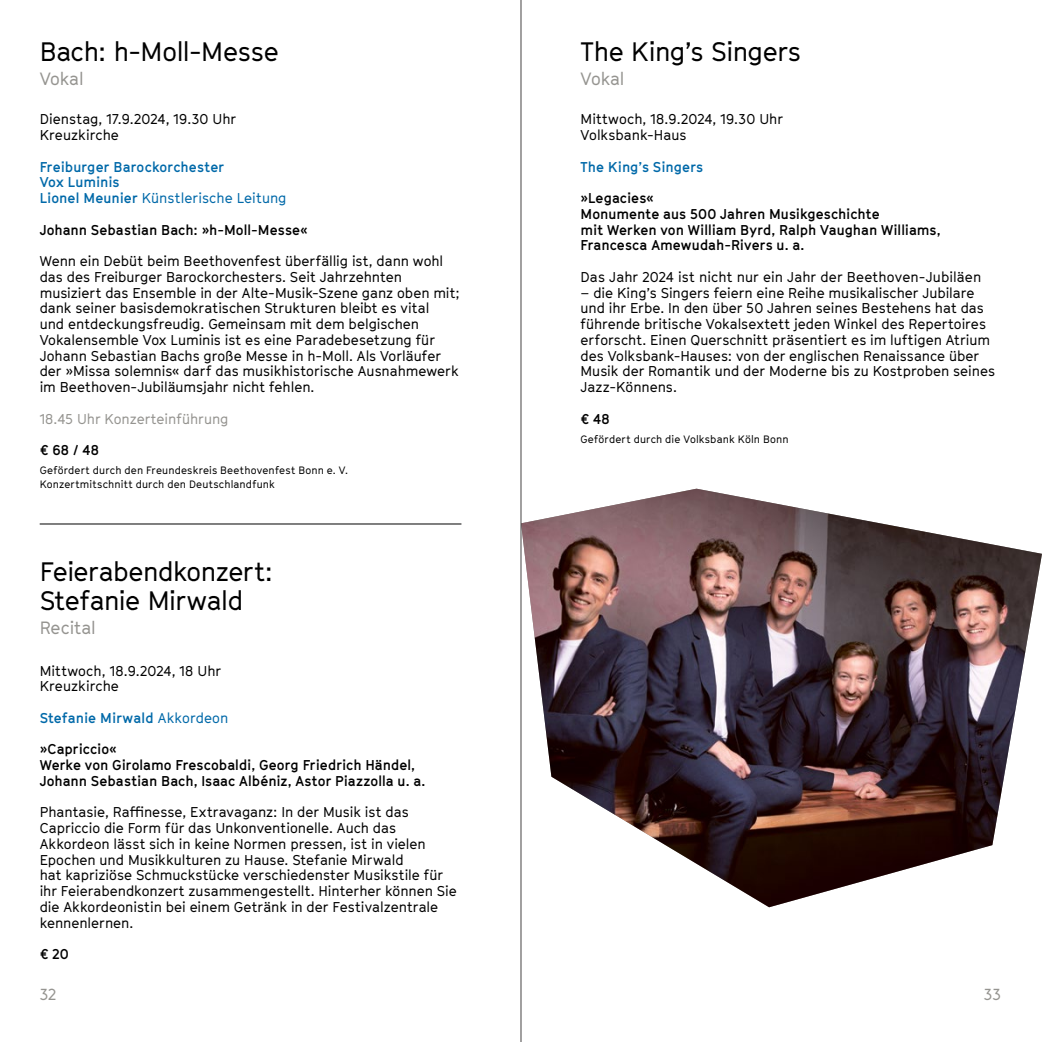
<style>
.page{position:relative;width:1042px;height:1042px;background:#fff}
.page>*{position:absolute;margin:0;border:0;box-sizing:border-box;transform-origin:0 0}
.Titel{font:26.25px/28.9px "GT Cinetype";letter-spacing:-.02em;color:#000}
.Untertitel{font:17.5px "GT Cinetype";letter-spacing:-.01em;color:#959490}
.t1{font:15.75px "GT Cinetype";color:#959490}
.Infos_2{font:14px/15.8px "GT Cinetype";color:#000}
.Infos{font:700 14px/15.8px "GT Cinetype";color:#000}
.Datum___Ort{font:14px/15.8px "GT Cinetype";letter-spacing:.005em;color:#000}
.Künstler_innnen{font:700 14px/15.8px "GT Cinetype";letter-spacing:.005em;color:#0069a9}
.Zusatz_Infos{font:14px "GT Cinetype";letter-spacing:-.005em;color:#959490}
.Preis{font:700 14px "GT Cinetype";letter-spacing:.02em;color:#000}
.Zusatz_klein{font:10.5px/14px "GT Cinetype";letter-spacing:.015em;color:#000}
.s1{font-weight:400}
</style>
<div class="page">
<hr style="left:40px;top:523px;width:421px;height:1px;background:#000">
<img style="left:522px;top:489px;width:520px;height:418px">
<hr style="left:521px;top:0;width:1px;height:1042px;background:#454343">
<p class="Titel" style="left:40px;top:37px;width:241px">Bach: h-Moll-Messe</p>
<p class="Untertitel" style="left:40px;top:68px;width:45px">Vokal</p>
<p class="Datum___Ort" style="left:40px;top:111px;width:198px">Dienstag, 17.9.2024, 19.30 Uhr<br>Kreuzkirche</p>
<p class="Künstler_innnen" style="left:40px;top:158px;width:248px">Freiburger Barockorchester<br>Vox Luminis<br>Lionel Meunier <span class="s1">Künstlerische Leitung</span></p>
<p class="Infos" style="left:40px;top:221px;width:270px">Johann Sebastian Bach: »h-Moll-Messe«</p>
<p class="Infos_2" style="left:40px;top:253px;width:422px">Wenn ein Debüt beim Beethovenfest überfällig ist, dann wohl das des Freiburger Barockorchesters. Seit Jahrzehnten musiziert das Ensemble in der Alte-Musik-Szene ganz oben mit; dank seiner basisdemokratischen Strukturen bleibt es vital<br>und entdeckungsfreudig. Gemeinsam mit dem belgischen Vokalensemble Vox Luminis ist es eine Paradebesetzung für Johann Sebastian Bachs große Messe in h-Moll. Als Vorläufer der »Missa solemnis« darf das musikhistorische Ausnahmewerk im Beethoven-Jubiläumsjahr nicht fehlen.</p>
<p class="Zusatz_Infos" style="left:40px;top:410px;width:190px">18.45 Uhr Konzerteinführung</p>
<p class="Preis" style="left:40px;top:442px;width:61px">€ 68 / 48</p>
<p class="Zusatz_klein" style="left:40px;top:463px;width:310px">Gefördert durch den Freundeskreis Beethovenfest Bonn e. V.<br>Konzertmitschnitt durch den Deutschlandfunk</p>
<p class="Titel" style="left:40px;top:557px;width:235px">Feierabendkonzert:<br>Stefanie Mirwald</p>
<p class="Untertitel" style="left:40px;top:617px;width:58px">Recital</p>
<p class="Datum___Ort" style="left:40px;top:662px;width:183px">Mittwoch, 18.9.2024, 18 Uhr<br>Kreuzkirche</p>
<p class="Künstler_innnen" style="left:40px;top:710px;width:190px">Stefanie Mirwald <span class="s1">Akkordeon</span></p>
<p class="Infos" style="left:40px;top:741px;width:387px">»Capriccio«<br>Werke von Girolamo Frescobaldi, Georg Friedrich Händel,<br>Johann Sebastian Bach, Isaac Albéniz, Astor Piazzolla u. a.</p>
<p class="Infos_2" style="left:40px;top:804px;width:418px">Phantasie, Raffinesse, Extravaganz: In der Musik ist das Capriccio die Form für das Unkonventionelle. Auch das Akkordeon lässt sich in keine Normen pressen, ist in vielen Epochen und Musikkulturen zu Hause. Stefanie Mirwald<br>hat kapriziöse Schmuckstücke verschiedenster Musikstile für ihr Feierabendkonzert zusammengestellt. Hinterher können Sie die Akkordeonistin bei einem Getränk in der Festivalzentrale kennenlernen.</p>
<p class="Preis" style="left:40px;top:946px;width:31px">€ 20</p>
<p class="Titel" style="left:580px;top:37px;width:222px">The King’s Singers</p>
<p class="Untertitel" style="left:580px;top:68px;width:45px">Vokal</p>
<p class="Datum___Ort" style="left:580px;top:111px;width:204px">Mittwoch, 18.9.2024, 19.30 Uhr<br>Volksbank-Haus</p>
<p class="Künstler_innnen" style="left:580px;top:158px;width:124px">The King’s Singers</p>
<p class="Infos" style="left:580px;top:190px;width:362px">»Legacies«<br>Monumente aus 500 Jahren Musikgeschichte<br>mit Werken von William Byrd, Ralph Vaughan Williams, Francesca Amewudah-Rivers u. a.</p>
<p class="Infos_2" style="left:580px;top:269px;width:402px">Das Jahr 2024 ist nicht nur ein Jahr der Beethoven-Jubiläen</p>
<p class="Infos_2" style="left:580px;top:284px;width:416px">– die King’s Singers feiern eine Reihe musikalischer Jubilare und ihr Erbe. In den über 50 Jahren seines Bestehens hat das führende britische Vokalsextett jeden Winkel des Repertoires erforscht. Einen Querschnitt präsentiert es im luftigen Atrium des Volksbank-Hauses: von der englischen Renaissance über Musik der Romantik und der Moderne bis zu Kostproben seines Jazz-Könnens.</p>
<p class="Preis" style="left:580px;top:410px;width:30px">€ 48</p>
<p class="Zusatz_klein" style="left:580px;top:432px;width:209px">Gefördert durch die Volksbank Köln Bonn</p>
<p class="t1" style="left:40px;top:985px;width:18px">32</p>
<p class="t1" style="left:983px;top:985px;width:19px">33</p>
</div>
